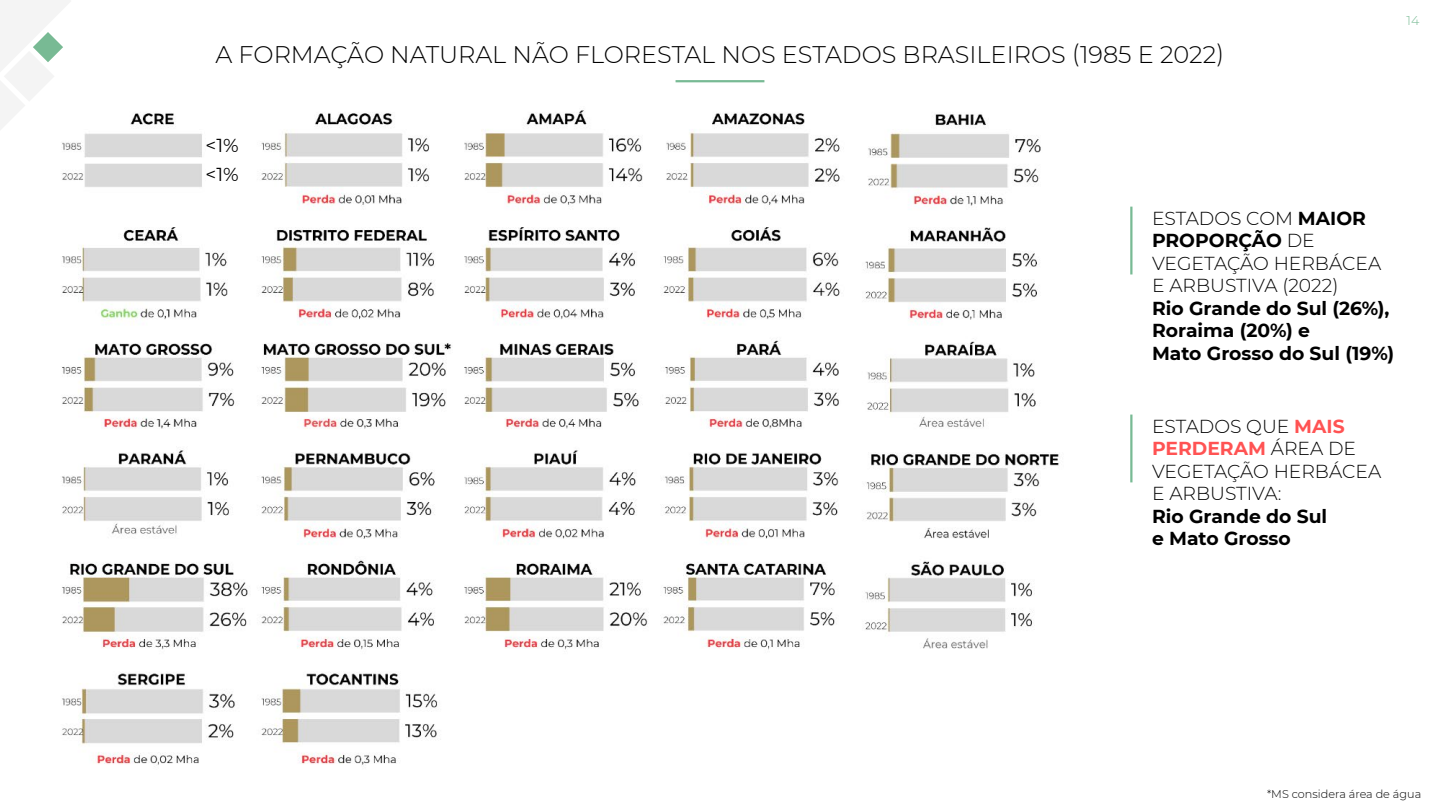
<style>
.page{position:relative;width:1440px;height:810px;background:#fff}
.page>*{position:absolute;margin:0;border:0;box-sizing:border-box;transform-origin:0 0}
.t1{font:300 24px "Montserrat";color:#000}
.t2{font:300 18.75px/22.5px "Montserrat";color:#000}
.t3{font:700 18.75px/22.5px "Montserrat";color:#000}
.t4{font:18.75px/28.8px "Montserrat";color:#000}
.t5{font:300 12.75px "Montserrat";color:#78ba94}
.t6{font:300 11.25px "Montserrat";color:#000}
.s1{font-weight:700}
.s2{font-weight:700;color:#ff5353}
</style>
<div class="page">
<hr style="left:1130px;top:207px;width:3px;height:67px;background:#78ba94">
<hr style="left:1130px;top:415px;width:3px;height:67px;background:#78ba94">
<svg style="left:0;top:0;width:70px;height:130px"></svg>
<hr style="left:676px;top:80px;width:88px;height:2px;background:#78ba94">
<img style="left:56px;top:107px;width:1003px;height:658px">
<div style="left:206px;top:131px;width:37px;height:59px;background:#fff"></div>
<p class="t1" style="left:216px;top:38px;width:1010px">A FORMAÇÃO NATURAL NÃO FLORESTAL NOS ESTADOS BRASILEIROS (1985 E 2022)</p>
<p class="t5" style="left:1407px;top:12px;width:14px">14</p>
<p class="t4" style="left:206px;top:131px;width:35px">&lt;1% &lt;1%</p>
<p class="t2" style="left:1152px;top:206px;width:231px">ESTADOS COM <span class="s1">MAIOR<br>PROPORÇÃO</span> DE<br>VEGETAÇÃO HERBÁCEA<br>E ARBUSTIVA (2022)</p>
<p class="t3" style="left:1152px;top:296px;width:244px">Rio Grande do Sul (26%),<br>Roraima (20%) e<br>Mato Grosso do Sul (19%)</p>
<p class="t2" style="left:1152px;top:414px;width:231px">ESTADOS QUE <span class="s2">MAIS<br>PERDERAM</span> ÁREA DE<br>VEGETAÇÃO HERBÁCEA<br>E ARBUSTIVA:</p>
<p class="t3" style="left:1152px;top:504px;width:177px">Rio Grande do Sul e Mato Grosso</p>
<p class="t6" style="left:1267px;top:786px;width:156px">*MS considera área de água</p>
</div>
